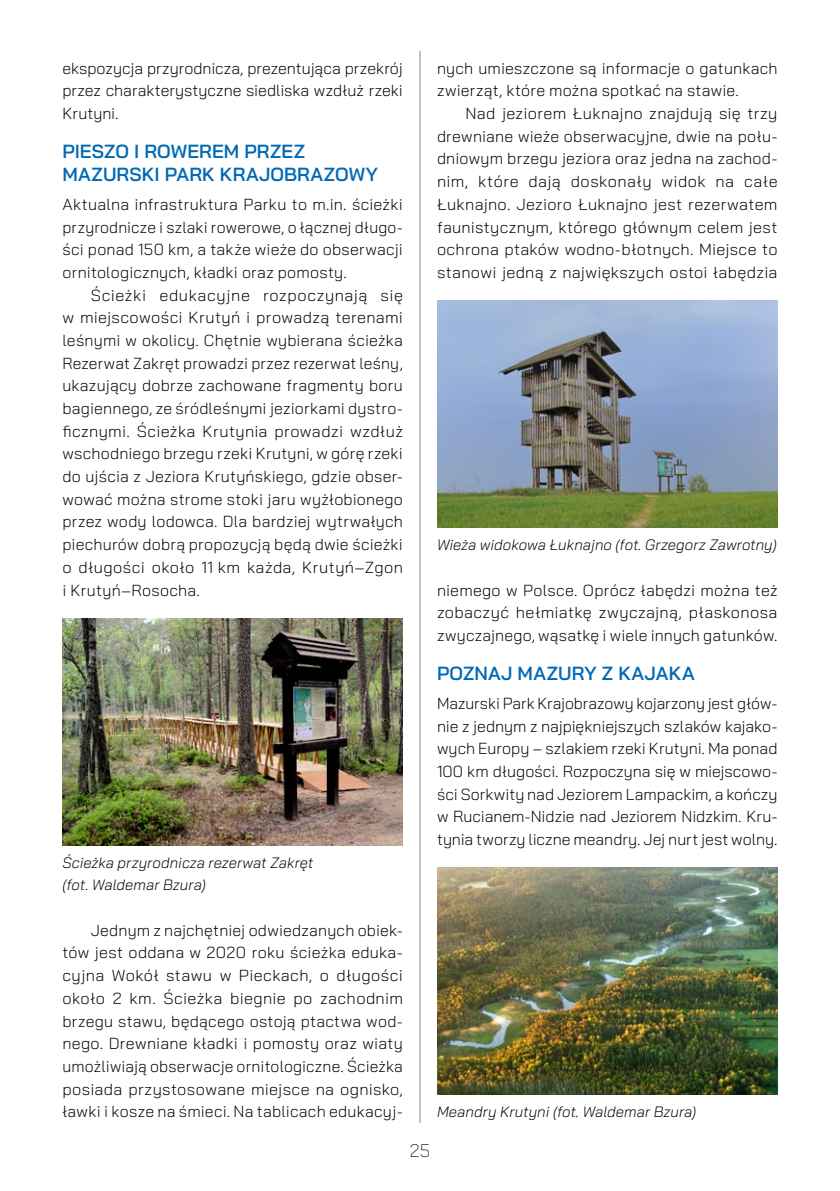
<style>
.page{position:relative;width:840px;height:1191px;background:#fff}
.page>*{position:absolute;margin:0;border:0;box-sizing:border-box;transform-origin:0 0}
.t1{font:600 19px/22.6px "Bai Jamjuree";letter-spacing:.005em;color:#0069b4}
.t2{font:200 18px "Bai Jamjuree";color:#000}
.t3{font:300 16px/22.6px "Bai Jamjuree";letter-spacing:.015em;color:#000;text-align:justify}
.t4{font:italic 300 15px/22.6px "Bai Jamjuree";color:#000}
</style>
<div class="page">
<hr style="left:419px;top:51px;width:1px;height:1072px;background:#878787">
<img style="left:62px;top:618px;width:341px;height:227px">
<img style="left:437px;top:867px;width:340px;height:227px">
<img style="left:437px;top:300px;width:340px;height:227px">
<p class="t3" style="left:62px;top:57px;width:342px">ekspozycja przyrodnicza, prezentująca przekrój przez charakterystyczne siedliska wzdłuż rzeki Krutyni.</p>
<p class="t1" style="left:62px;top:141px;width:317px">PIESZO I ROWEREM PRZEZ<br>MAZURSKI PARK KRAJOBRAZOWY</p>
<p class="t3" style="left:62px;top:193px;width:342px">Aktualna infrastruktura Parku to m.in. ścieżki przyrodnicze i szlaki rowerowe, o łącznej długo&shy;ści ponad 150 km, a także wieże do obserwacji ornitologicznych, kładki oraz pomosty.</p>
<p class="t3" style="left:62px;top:284px;width:342px;text-indent:28px">Ścieżki edukacyjne rozpoczynają się w miejscowości Krutyń i prowadzą terenami leśnymi w okolicy. Chętnie wybierana ścieżka Rezerwat Zakręt prowadzi przez rezerwat leśny, ukazujący dobrze zachowane fragmenty boru bagiennego, ze śródleśnymi jeziorkami dystro&shy;ficznymi. Ścieżka Krutynia prowadzi wzdłuż wschodniego brzegu rzeki Krutyni, w górę rzeki do ujścia z Jeziora Krutyńskiego, gdzie obser&shy;wować można strome stoki jaru wyżłobionego przez wody lodowca. Dla bardziej wytrwałych piechurów dobrą propozycją będą dwie ścieżki o długości około 11 km każda, Krutyń–Zgon i Krutyń–Rosocha.</p>
<p class="t4" style="left:62px;top:851px;width:252px">Ścieżka przyrodnicza rezerwat Zakręt (fot. Waldemar Bzura)</p>
<p class="t3" style="left:437px;top:57px;width:342px">nych umieszczone są informacje o gatunkach zwierząt, które można spotkać na stawie.</p>
<p class="t3" style="left:437px;top:102px;width:342px;text-indent:28px">Nad jeziorem Łuknajno znajdują się trzy drewniane wieże obserwacyjne, dwie na połu&shy;dniowym brzegu jeziora oraz jedna na zachod&shy;nim, które dają doskonały widok na całe Łuknajno. Jezioro Łuknajno jest rezerwatem faunistycznym, którego głównym celem jest ochrona ptaków wodno-błotnych. Miejsce to stanowi jedną z największych ostoi łabędzia</p>
<p class="t4" style="left:437px;top:533px;width:341px">Wieża widokowa Łuknajno (fot. Grzegorz Zawrotny)</p>
<p class="t3" style="left:437px;top:578px;width:342px">niemego w Polsce. Oprócz łabędzi można też zobaczyć hełmiatkę zwyczajną, płaskonosa zwyczajnego, wąsatkę i wiele innych gatunków.</p>
<p class="t1" style="left:437px;top:662px;width:259px">POZNAJ MAZURY Z KAJAKA</p>
<p class="t3" style="left:437px;top:692px;width:342px">Mazurski Park Krajobrazowy kojarzony jest głów&shy;nie z jednym z najpiękniejszych szlaków kajako&shy;wych Europy – szlakiem rzeki Krutyni. Ma ponad 100 km długości. Rozpoczyna się w miejscowo&shy;ści Sorkwity nad Jeziorem Lampackim, a kończy w Rucianem-Nidzie nad Jeziorem Nidzkim. Kru&shy;tynia tworzy liczne meandry. Jej nurt jest wolny.</p>
<p class="t3" style="left:62px;top:918px;width:342px;text-indent:28px">Jednym z najchętniej odwiedzanych obiek&shy;tów jest oddana w 2020 roku ścieżka eduka&shy;cyjna Wokół stawu w Pieckach, o długości około 2 km. Ścieżka biegnie po zachodnim brzegu stawu, będącego ostoją ptactwa wod&shy;nego. Drewniane kładki i pomosty oraz wiaty umożliwiają obserwacje ornitologiczne. Ścieżka posiada przystosowane miejsce na ognisko, ławki i kosze na śmieci. Na tablicach edukacyj-</p>
<p class="t4" style="left:437px;top:1100px;width:261px">Meandry Krutyni (fot. Waldemar Bzura)</p>
<p class="t2" style="left:409px;top:1136px;width:22px">25</p>
</div>
